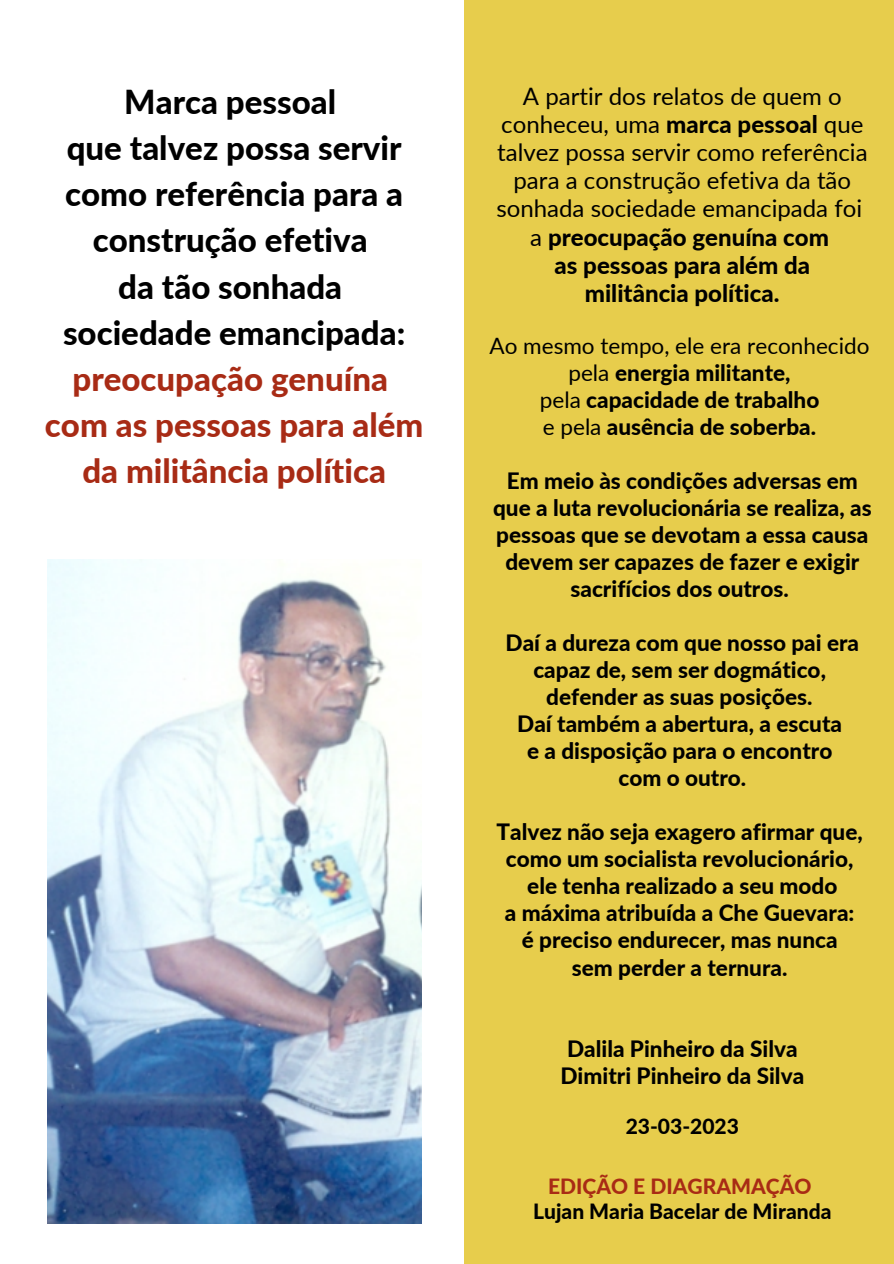
<style>
.page{position:relative;width:894px;height:1264px;background:#fff}
.page>*{position:absolute;margin:0;border:0;box-sizing:border-box;transform-origin:0 0}
.t1{font:800 33px/46.2px "Lato";color:#000;text-align:center}
.t2{font:800 33px/46.2px "Lato";color:#a82b15;text-align:center}
.t3{font:24px/28.2px "Lato";color:#000;text-align:center}
.t4{font:800 22.5px/27px "Lato";color:#000;text-align:center}
.t5{font:800 21px "Lato";color:#000}
.t6{font:800 21px "Lato";color:#a82b15}
.s1{font-weight:800}
.s2{font-weight:400}
</style>
<div class="page">
<div style="left:464px;top:0;width:429px;height:1263px;background:#e7cd4c"></div>
<img style="left:47px;top:559px;width:374px;height:663px">
<h1 class="t1" style="left:63px;top:78px;width:344px">Marca pessoal<br>que talvez possa servir como referência para a construção efetiva<br>da tão sonhada sociedade emancipada:</h1>
<h1 class="t2" style="left:45px;top:355px;width:380px">preocupação genuína com as pessoas para além da militância política</h1>
<p class="t3" style="left:496px;top:81px;width:372px">A partir dos relatos de quem o conheceu, uma <span class="s1">marca pessoal</span> que talvez possa servir como referência para a construção efetiva da tão sonhada sociedade emancipada foi a <span class="s1">preocupação genuína com<br>as pessoas para além da<br>militância política.</span></p>
<p class="t4" style="left:489px;top:331px;width:381px"><span class="s2">Ao mesmo tempo, ele era reconhecido pela</span> energia militante,<br><span class="s2">pela</span> capacidade de trabalho<br><span class="s2">e pela</span> ausência de soberba.</p>
<p class="t4" style="left:493px;top:466px;width:380px">Em meio às condições adversas em que a luta revolucionária se realiza, as pessoas que se devotam a essa causa devem ser capazes de fazer e exigir sacrifícios dos outros.</p>
<p class="t4" style="left:505px;top:629px;width:355px">Daí a dureza com que nosso pai era capaz de, sem ser dogmático, defender as suas posições.<br>Daí também a abertura, a escuta<br>e a disposição para o encontro com o outro.</p>
<p class="t4" style="left:496px;top:818px;width:367px">Talvez não seja exagero afirmar que, como um socialista revolucionário, ele tenha realizado a seu modo<br>a máxima atribuída a Che Guevara: é preciso endurecer, mas nunca<br>sem perder a ternura.</p>
<p class="t4" style="left:560px;top:1034px;width:245px;text-align:left">Dalila Pinheiro da Silva<br>Dimitri Pinheiro da Silva</p>
<p class="t5" style="left:625px;top:1113px;width:115px">23-03-2023</p>
<p class="t6" style="left:548px;top:1173px;width:265px">EDIÇÃO E DIAGRAMAÇÃO</p>
<p class="t5" style="left:533px;top:1197px;width:299px">Lujan Maria Bacelar de Miranda</p>
</div>
